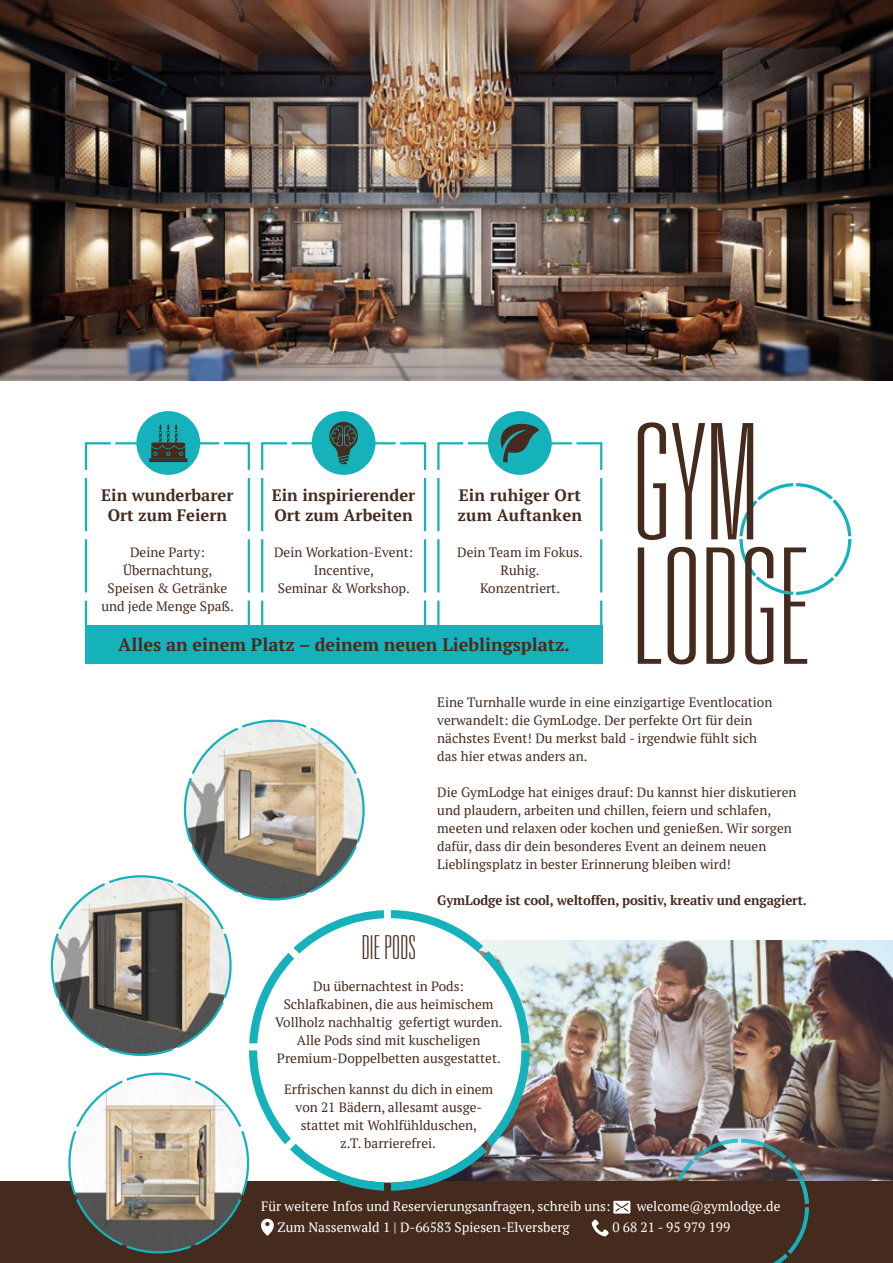
<style>
.page{position:relative;width:893px;height:1263px;background:#fff}
.page>*{position:absolute;margin:0;border:0;box-sizing:border-box;transform-origin:0 0}
.t1{font:100 ultra-condensed 33px "Univers";letter-spacing:.01em;color:#452b1e}
.t2{font:700 18px "PT Serif";color:#452b1e}
.t3{font:700 16.5px/19.5px "PT Serif";color:#452b1e}
.t4{font:13.5px/18px "PT Serif";color:#452b1e;text-align:center}
.t5{font:13.5px "PT Serif";color:#fff}
.t6{font:700 13.5px "PT Serif";letter-spacing:-.01em;color:#452b1e}
</style>
<div class="page">
<img style="left:530px;top:940px;width:363px;height:241px">
<img style="left:0;top:0;width:893px;height:381px">
<svg style="left:50px;top:719px;width:315px;height:337px"></svg>
<div style="left:0;top:1181px;width:893px;height:82px;background:#452b1e"></div>
<svg style="left:68px;top:1072px;width:181px;height:182px"></svg>
<div style="left:136px;top:411px;width:64px;height:64px;background:#16b2bc;border-radius:50%"></div>
<svg style="left:84px;top:424px;width:166px;height:204px"></svg>
<div style="left:312px;top:411px;width:63px;height:64px;background:#16b2bc;border-radius:50%"></div>
<svg style="left:261px;top:422px;width:166px;height:203px"></svg>
<div style="left:488px;top:411px;width:64px;height:64px;background:#16b2bc;border-radius:50%"></div>
<svg style="left:437px;top:424px;width:166px;height:205px"></svg>
<svg style="left:249px;top:910px;width:281px;height:281px"></svg>
<svg style="left:261px;top:1219px;width:13px;height:17px"></svg>
<svg style="left:592px;top:1219px;width:17px;height:17px"></svg>
<svg style="left:613px;top:1201px;width:17px;height:12px"></svg>
<svg style="left:638px;top:422px;width:213px;height:242px"></svg>
<div style="left:85px;top:625px;width:517px;height:39px;background:#16b2bc"></div>
<img style="left:672px;top:1138px;width:137px;height:125px">
<p class="t3" style="left:101px;top:485px;width:134px;text-align:center">Ein wunderbarer<br>Ort zum Feiern</p>
<p class="t4" style="left:101px;top:543px;width:134px">Deine Party:<br>Übernachtung,<br>Speisen &amp; Getränke und jede Menge Spaß.</p>
<p class="t3" style="left:272px;top:485px;width:145px">Ein inspirierender<br>Ort zum Arbeiten</p>
<p class="t4" style="left:274px;top:543px;width:141px">Dein Workation-Event:<br>Incentive,<br>Seminar &amp; Workshop.</p>
<p class="t3" style="left:458px;top:485px;width:126px">Ein ruhiger Ort zum Auftanken</p>
<p class="t4" style="left:457px;top:543px;width:127px">Dein Team im Fokus.<br>Ruhig.<br>Konzentriert.</p>
<h2 class="t2" style="left:118px;top:633px;width:453px">Alles an einem Platz – deinem neuen Lieblingsplatz.</h2>
<p class="t4" style="left:437px;top:693px;width:337px;text-align:left">Eine Turnhalle wurde in eine einzigartige Eventlocation verwandelt: die GymLodge. Der perfekte Ort für dein nächstes Event! Du merkst bald - irgendwie fühlt sich das hier etwas anders an.</p>
<p class="t4" style="left:437px;top:783px;width:361px;text-align:left">Die GymLodge hat einiges drauf: Du kannst hier diskutieren und plaudern, arbeiten und chillen, feiern und schlafen, meeten und relaxen oder kochen und genießen. Wir sorgen dafür, dass dir dein besonderes Event an deinem neuen Lieblingsplatz in bester Erinnerung bleiben wird!</p>
<p class="t6" style="left:437px;top:891px;width:371px">GymLodge ist cool, weltoffen, positiv, kreativ und engagiert.</p>
<h1 class="t1" style="left:362px;top:931px;width:55px">DIE PODS</h1>
<p class="t4" style="left:275px;top:977px;width:229px">Du übernachtest in Pods:<br>Schlafkabinen, die aus heimischem Vollholz nachhaltig gefertigt wurden.<br>Alle Pods sind mit kuscheligen Premium-Doppelbetten ausgestattet.</p>
<p class="t4" style="left:284px;top:1080px;width:211px">Erfrischen kannst du dich in einem von 21 Bädern, allesamt ausge&shy;stattet mit Wohlfühlduschen,<br>z.T. barrierefrei.</p>
<p class="t5" style="left:261px;top:1198px;width:351px">Für weitere Infos und Reservierungsanfragen, schreib uns:</p>
<p class="t5" style="left:637px;top:1198px;width:145px">welcome@gymlodge.de</p>
<p class="t5" style="left:277px;top:1219px;width:294px">Zum Nassenwald 1 | D-66583 Spiesen-Elversberg</p>
<p class="t5" style="left:612px;top:1219px;width:119px">0 68 21 - 95 979 199</p>
</div>
